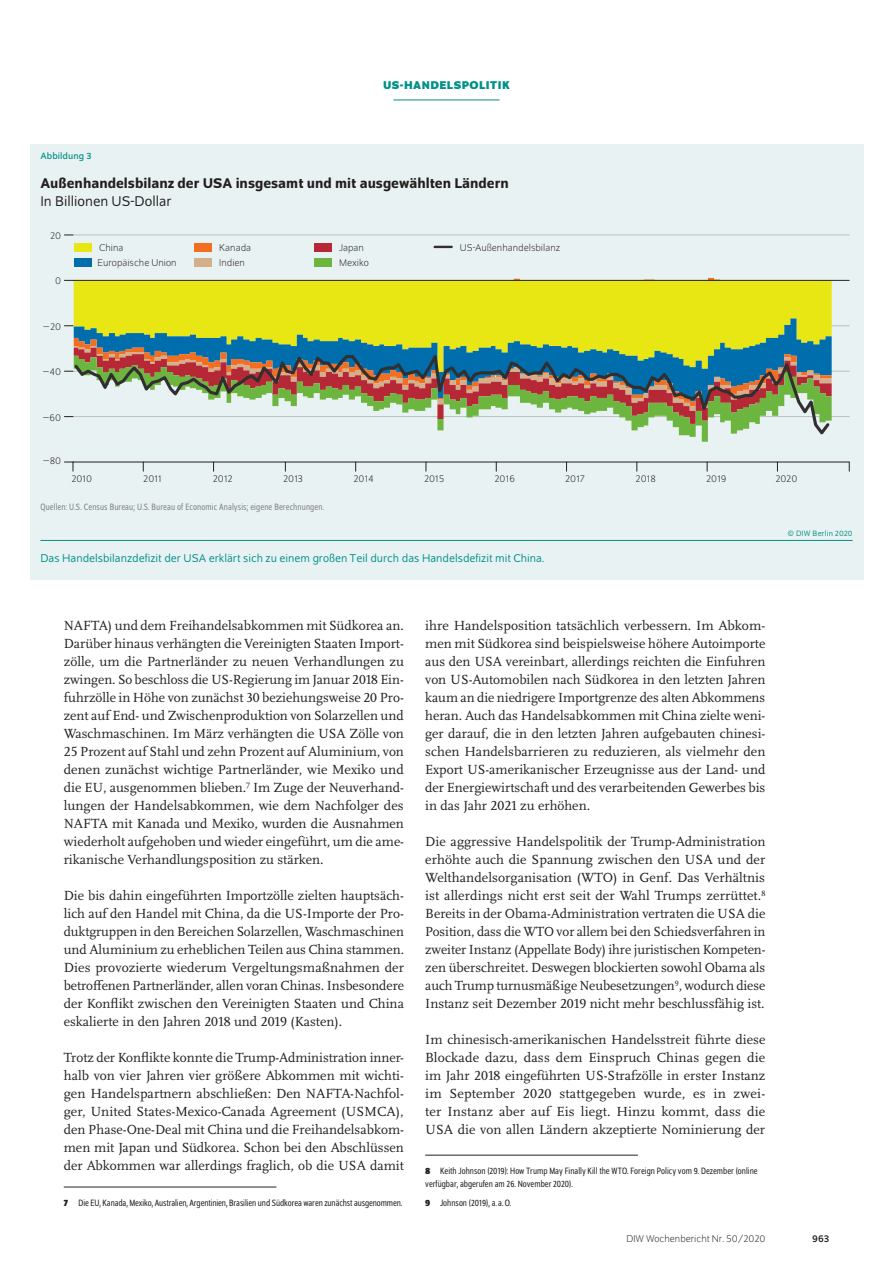
<style>
.page{position:relative;width:893px;height:1263px;background:#fff}
.page>*{position:absolute;margin:0;border:0;box-sizing:border-box;transform-origin:0 0}
.t1{font:500 15px "Schumpeter";color:#231f20}
.t2{font:15px "Schumpeter Blond";color:#231f20}
.t3{font:13.8px/18px "Scala Pro";color:#231f20;text-align:justify}
.t4{font:12px "Schumpeter Blond";color:#009188}
.t5{font:700 12px "Schumpeter";color:#009188}
.t6{font:300 10.5px/15px "Schumpeter";color:#231f20}
.t7{font:10.5px "Schumpeter";color:#231f20}
.t8{font:semi-condensed 9.75px/12.8px "Schumpeter Blond";color:#231f20}
.t9{font:semi-condensed 9.75px "Schumpeter Blond";letter-spacing:.01em;color:#808285}
.t10{font:9.75px "Schumpeter";letter-spacing:.01em;color:#009188}
.t11{font:8.25px "Schumpeter Blond";letter-spacing:.01em;color:#009188}
.s1{font-family:"Schumpeter";font-weight:700}
</style>
<div class="page">
<hr style="left:393px;top:100px;width:107px;height:1px;background:#009188">
<hr style="left:425px;top:1155px;width:213px;height:1px;background:#231f20">
<hr style="left:64px;top:1186px;width:212px;height:1px;background:#231f20">
<div style="left:30px;top:144px;width:833px;height:435px;background:#e9f2f2"></div>
<hr style="left:73px;top:416px;width:776px;height:1px;background:#bcbdc0">
<hr style="left:73px;top:371px;width:776px;height:1px;background:#bcbdc0">
<hr style="left:73px;top:325px;width:776px;height:1px;background:#bcbdc0">
<hr style="left:73px;top:235px;width:776px;height:1px;background:#bcbdc0">
<div style="left:74px;top:278px;width:758px;height:40px;background:#e8e613"></div>
<svg style="left:72px;top:404px;width:760px;height:34px"></svg>
<div style="left:75px;top:243px;width:17px;height:9px;background:#e8e613"></div>
<div style="left:75px;top:258px;width:17px;height:9px;background:#006dad"></div>
<div style="left:195px;top:243px;width:17px;height:9px;background:#f36e21"></div>
<div style="left:195px;top:258px;width:17px;height:9px;background:#d3b08b"></div>
<div style="left:315px;top:243px;width:17px;height:9px;background:#b72837"></div>
<div style="left:315px;top:258px;width:17px;height:9px;background:#6cb640"></div>
<svg style="left:435px;top:246px;width:17px;height:2px"></svg>
<hr style="left:73px;top:462px;width:776px;height:1px;background:#231f20">
<svg style="left:64px;top:318px;width:768px;height:86px;background:#8d9961"></svg>
<svg style="left:64px;top:462px;width:10px;height:9px"></svg>
<hr style="left:73px;top:280px;width:776px;height:1px;background:#231f20">
<hr style="left:40px;top:540px;width:813px;height:1px;background:#009188">
<p class="t5" style="left:383px;top:79px;width:39px">US-HANDELSPOLITIK</p>
<p class="t10" style="left:40px;top:151px;width:53px">Abbildung 3</p>
<p class="t1" style="left:40px;top:175px;width:470px">Außenhandelsbilanz der USA insgesamt und mit ausgewählten Ländern</p>
<p class="t2" style="left:40px;top:194px;width:133px">In Billionen US-Dollar</p>
<p class="t6" style="left:50px;top:228px;width:13px">20</p>
<p class="t6" style="left:55px;top:274px;width:7px">0</p>
<p class="t6" style="left:43px;top:319px;width:20px">−20</p>
<p class="t6" style="left:42px;top:365px;width:20px">−40</p>
<p class="t6" style="left:98px;top:240px;width:81px">China<br>Europäische Union</p>
<p class="t6" style="left:219px;top:240px;width:34px">Kanada<br>Indien</p>
<p class="t6" style="left:339px;top:240px;width:31px">Japan<br>Mexiko</p>
<p class="t6" style="left:460px;top:240px;width:102px">US-Außenhandelsbilanz</p>
<p class="t6" style="left:42px;top:410px;width:20px">−60</p>
<p class="t6" style="left:43px;top:454px;width:20px">−80</p>
<p class="t6" style="left:71px;top:472px;width:22px">2010</p>
<p class="t6" style="left:143px;top:472px;width:20px">2011</p>
<p class="t6" style="left:213px;top:472px;width:21px">2012</p>
<p class="t6" style="left:283px;top:472px;width:22px">2013</p>
<p class="t6" style="left:354px;top:472px;width:22px">2014</p>
<p class="t6" style="left:424px;top:472px;width:22px">2015</p>
<p class="t6" style="left:495px;top:472px;width:22px">2016</p>
<p class="t6" style="left:565px;top:472px;width:21px">2017</p>
<p class="t6" style="left:636px;top:472px;width:22px">2018</p>
<p class="t6" style="left:706px;top:472px;width:22px">2019</p>
<p class="t6" style="left:775px;top:472px;width:23px">2020</p>
<p class="t9" style="left:40px;top:502px;width:285px">Quellen: U.S. Census Bureau; U.S. Bureau of Economic Analysis; eigene Berechnungen.</p>
<p class="t4" style="left:40px;top:552px;width:505px">Das Handelsbilanzdefizit der USA erklärt sich zu einem großen Teil durch das Handelsdefizit mit China.</p>
<p class="t3" style="left:64px;top:616px;width:342px">NAFTA) und dem Freihandelsabkommen mit Südkorea an.<br>Darüber hinaus verhängten die Vereinigten Staaten Import&shy;zölle, um die Partnerländer zu neuen Verhandlungen zu zwingen. So beschloss die US-Regierung im Januar 2018 Ein&shy;fuhrzölle in Höhe von zunächst 30 beziehungsweise 20 Pro&shy;zent auf End- und Zwischenproduktion von Solarzellen und Waschmaschinen. Im März verhängten die USA Zölle von 25 Prozent auf Stahl und zehn Prozent auf Aluminium, von denen zunächst wichtige Partnerländer, wie Mexiko und die EU, ausgenommen blieben.<sup>7</sup> Im Zuge der Neuverhand&shy;lungen der Handelsabkommen, wie dem Nachfolger des NAFTA mit Kanada und Mexiko, wurden die Ausnahmen wiederholt aufgehoben und wieder eingeführt, um die ame&shy;rikanische Verhandlungsposition zu stärken.</p>
<p class="t3" style="left:64px;top:886px;width:342px">Die bis dahin eingeführten Importzölle zielten hauptsäch&shy;lich auf den Handel mit China, da die US-Importe der Pro&shy;duktgruppen in den Bereichen Solarzellen, Waschmaschinen und Aluminium zu erheblichen Teilen aus China stammen.<br>Dies provozierte wiederum Vergeltungsmaßnahmen der betroffenen Partnerländer, allen voran Chinas. Insbesondere der Konflikt zwischen den Vereinigten Staaten und China eskalierte in den Jahren 2018 und 2019 (Kasten).</p>
<p class="t3" style="left:64px;top:1048px;width:342px">Trotz der Konflikte konnte die Trump-Administration inner&shy;halb von vier Jahren vier größere Abkommen mit wichti&shy;gen Handelspartnern abschließen: Den NAFTA-Nachfol&shy;ger, United States-Mexico-Canada Agreement (USMCA), den Phase--One--Deal mit China und die Freihandelsabkom&shy;men mit Japan und Südkorea. Schon bei den Abschlüssen der Abkommen war allerdings fraglich, ob die USA damit</p>
<p class="t8" style="left:64px;top:1197px;width:340px"><span class="s1">7</span> Die EU, Kanada, Mexiko, Australien, Argentinien, Brasilien und Südkorea waren zunächst ausgenommen.</p>
<p class="t3" style="left:425px;top:616px;width:342px">ihre Handelsposition tatsächlich verbessern. Im Abkom&shy;men mit Südkorea sind beispielsweise höhere Autoimporte aus den USA vereinbart, allerdings reichten die Einfuhren von US-Automobilen nach Südkorea in den letzten Jahren kaum an die niedrigere Importgrenze des alten Abkommens heran. Auch das Handelsabkommen mit China zielte weni&shy;ger darauf, die in den letzten Jahren aufgebauten chinesi&shy;schen Handelsbarrieren zu reduzieren, als vielmehr den Export US-amerikanischer Erzeugnisse aus der Land- und der Energiewirtschaft und des verarbeitenden Gewerbes bis in das Jahr 2021 zu erhöhen.</p>
<p class="t3" style="left:425px;top:832px;width:342px">Die aggressive Handelspolitik der Trump-Administration erhöhte auch die Spannung zwischen den USA und der Welthandelsorganisation (WTO) in Genf. Das Verhältnis ist allerdings nicht erst seit der Wahl Trumps zerrüttet.<sup>8<br></sup>Bereits in der Obama-Administration vertraten die USA die Position, dass die WTO vor allem bei den Schiedsverfahren in zweiter Instanz (Appellate Body) ihre juristischen Kompeten&shy;zen überschreitet. Deswegen blockierten sowohl Obama als auch Trump turnusmäßige Neubesetzungen<sup>9</sup>, wodurch diese Instanz seit Dezember 2019 nicht mehr beschlussfähig ist.</p>
<p class="t3" style="left:425px;top:1030px;width:342px">Im chinesisch-amerikanischen Handelsstreit führte diese Blockade dazu, dass dem Einspruch Chinas gegen die im Jahr 2018 eingeführten US-Strafzölle in erster Instanz im September 2020 stattgegeben wurde, es in zwei&shy;ter Instanz aber auf Eis liegt. Hinzu kommt, dass die USA die von allen Ländern akzeptierte Nominierung der</p>
<p class="t8" style="left:425px;top:1165px;width:334px"><span class="s1">8</span> Keith Johnson (2019): How Trump May Finally Kill the WTO. Foreign Policy vom 9. Dezember (online verfügbar, abgerufen am 26. November 2020).</p>
<p class="t8" style="left:425px;top:1197px;width:88px"><span class="s1">9</span> Johnson (2019), a.a.O.</p>
<p class="t11" style="left:788px;top:529px;width:66px">© DIW Berlin 2020</p>
<p class="t6" style="left:626px;top:1231px;width:140px">DIW Wochenbericht Nr. 50/2020</p>
<p class="t7" style="left:812px;top:1233px;width:19px">963</p>
</div>
